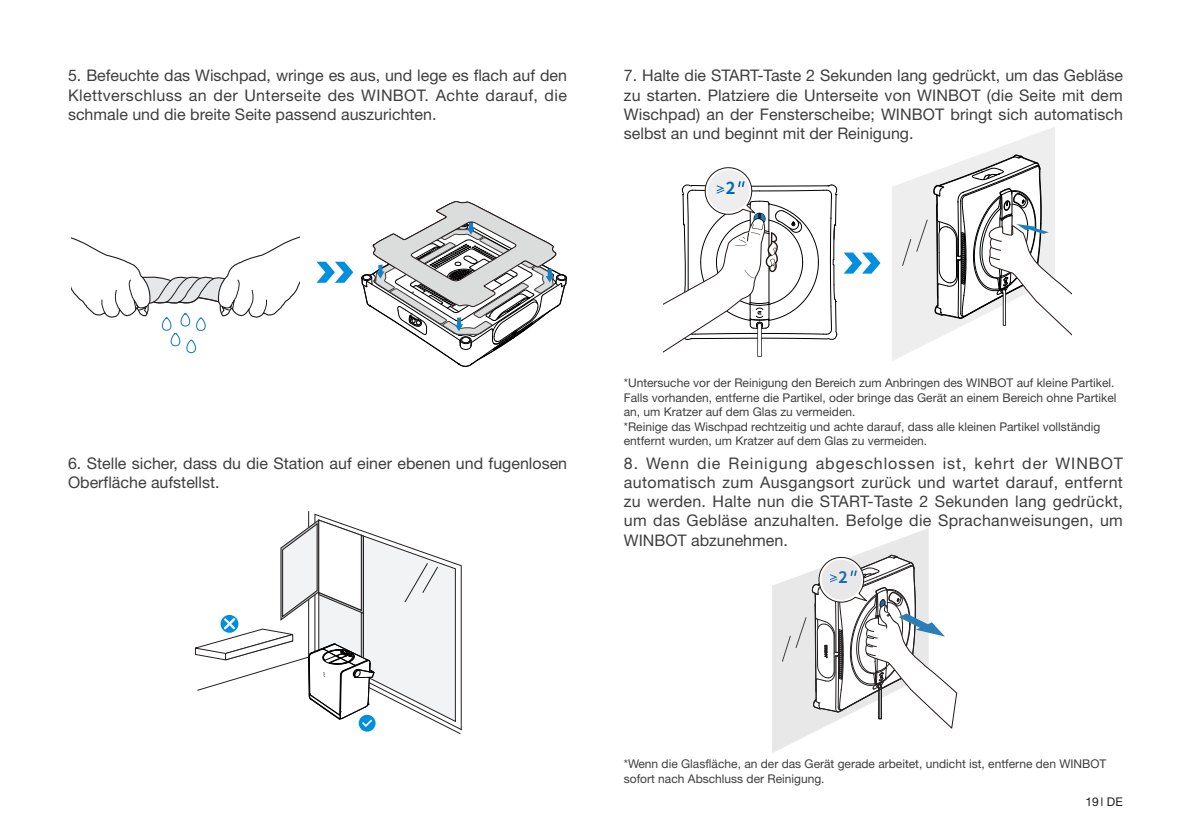
<style>
.page{position:relative;width:1191px;height:840px;background:#fff}
.page>*{position:absolute;margin:0;border:0;box-sizing:border-box;transform-origin:0 0}
.t1{font:700 16.4px "Source Han Sans CN";color:#0068b6}
.t2{font:16px/19.2px "Helvetica Neue LT Std";color:#3e3e3f;text-align:justify}
.t3{font:700 15.8px "Source Han Sans CN";color:#1d6bae}
.t4{font:12px/14.4px "Helvetica Neue LT Std";color:#3e3e3f}
.t5{font:12px "Helvetica Neue LT Std";color:#231f20}
</style>
<div class="page">
<svg style="left:663px;top:167px;width:174px;height:190px"></svg>
<svg style="left:892px;top:127px;width:179px;height:234px"></svg>
<svg style="left:772px;top:528px;width:185px;height:224px"></svg>
<hr style="left:308px;top:511px;width:1px;height:145px;background:#231f20">
<svg style="left:194px;top:513px;width:268px;height:221px"></svg>
<svg style="left:843px;top:252px;width:37px;height:21px"></svg>
<svg style="left:71px;top:236px;width:228px;height:117px"></svg>
<svg style="left:361px;top:201px;width:206px;height:166px"></svg>
<svg style="left:316px;top:261px;width:37px;height:21px"></svg>
<p class="t2" style="left:68px;top:66px;width:500px">5. Befeuchte das Wischpad, wringe es aus, und lege es flach auf den Klettverschluss an der Unterseite des WINBOT. Achte darauf, die schmale und die breite Seite passend auszurichten.</p>
<p class="t2" style="left:624px;top:66px;width:501px">7. Halte die START-Taste 2 Sekunden lang gedrückt, um das Gebläse zu starten. Platziere die Unterseite von WINBOT (die Seite mit dem Wischpad) an der Fensterscheibe; WINBOT bringt sich automatisch selbst an und beginnt mit der Reinigung.</p>
<p class="t1" style="left:725px;top:179px;width:11px">2</p>
<p class="t4" style="left:624px;top:375px;width:494px">*Untersuche vor der Reinigung den Bereich zum Anbringen des WINBOT auf kleine Partikel.<br>Falls vorhanden, entferne die Partikel, oder bringe das Gerät an einem Bereich ohne Partikel an, um Kratzer auf dem Glas zu vermeiden.</p>
<p class="t4" style="left:624px;top:419px;width:478px">*Reinige das Wischpad rechtzeitig und achte darauf, dass alle kleinen Partikel vollständig entfernt wurden, um Kratzer auf dem Glas zu vermeiden.</p>
<p class="t2" style="left:68px;top:453px;width:500px">6. Stelle sicher, dass du die Station auf einer ebenen und fugenlosen<br>Oberfläche aufstellst.</p>
<p class="t2" style="left:624px;top:453px;width:501px">8. Wenn die Reinigung abgeschlossen ist, kehrt der WINBOT automatisch zum Ausgangsort zurück und wartet darauf, entfernt zu werden. Halte nun die START-Taste 2 Sekunden lang gedrückt, um das Gebläse anzuhalten. Befolge die Sprachanweisungen, um WINBOT abzunehmen.</p>
<p class="t3" style="left:838px;top:568px;width:11px">2</p>
<p class="t4" style="left:624px;top:756px;width:484px">*Wenn die Glasfläche, an der das Gerät gerade arbeitet, undicht ist, entferne den WINBOT sofort nach Abschluss der Reinigung.</p>
<p class="t5" style="left:1085px;top:794px;width:39px">19 DE</p>
</div>
